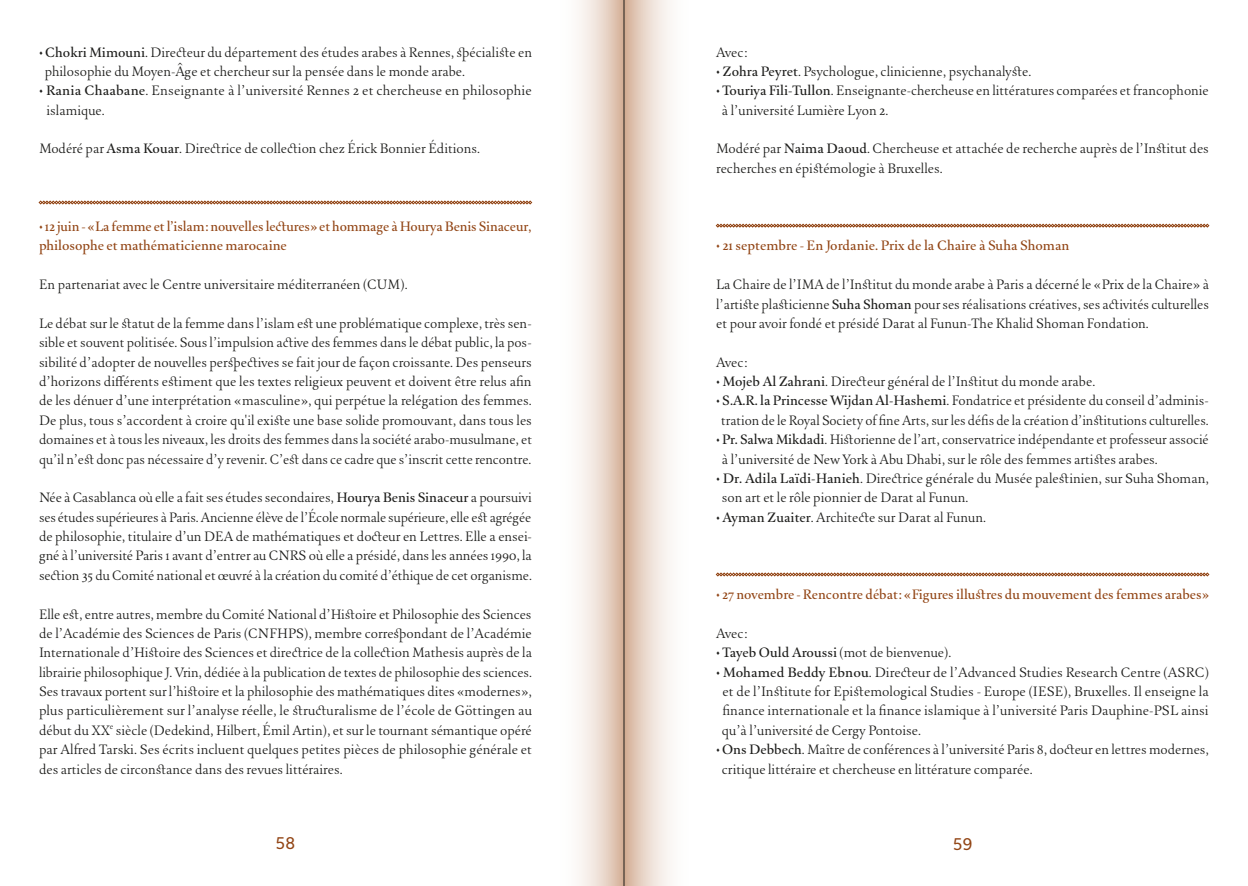
<style>
.page{position:relative;width:1248px;height:886px;background:#fff}
.page>*{position:absolute;margin:0;border:0;box-sizing:border-box;transform-origin:0 0}
.t1{font:17.5px "Mondara Lineal Delta";color:#924515}
.Style_de_paragraphe_1{font:16.88px/19.4px "Mondara Serif";color:#1d1d1b}
.Style_de_paragraphe_1-2{font:500 16.88px/19.4px "Mondara Serif";letter-spacing:-.005em;color:#924515}
.Style_de_paragraphe_1-3{font:500 16.88px "Mondara Serif";color:#1d1d1b}
.s1{font-weight:500}
.s2{font-weight:400}
</style>
<div class="page">
<svg style="left:579px;top:0;width:44px;height:886px;background:#ead9cd"></svg>
<svg style="left:624px;top:0;width:46px;height:886px;background:#e5d3c7"></svg>
<hr style="left:623px;top:0;width:1px;height:886px;background:#1d1d1b">
<svg style="left:39px;top:201px;width:493px;height:3px"></svg>
<svg style="left:716px;top:224px;width:492px;height:3px"></svg>
<svg style="left:716px;top:573px;width:492px;height:3px"></svg>
<p class="Style_de_paragraphe_1" style="left:45px;top:44px;width:488px;text-indent:-6px"><span class="s1">٠ Chokri Mimouni</span>. Directeur du département des études arabes à Rennes, spécialiste en philosophie du Moyen-Âge et chercheur sur la pensée dans le monde arabe.</p>
<p class="Style_de_paragraphe_1" style="left:47px;top:83px;width:486px;text-indent:-8px"><span class="s1">٠ Rania Chaabane</span>. Enseignante à l’université Rennes 2 et chercheuse en philosophie islamique.</p>
<p class="Style_de_paragraphe_1" style="left:39px;top:141px;width:442px">Modéré par <span class="s1">Asma Kouar</span>. Directrice de collection chez Érick Bonnier Éditions.</p>
<p class="Style_de_paragraphe_1-2" style="left:39px;top:215px;width:494px">٠ 12 juin - «La femme et l’islam: nouvelles lectures» et hommage à Hourya Benis Sinaceur, philosophe et mathématicienne marocaine</p>
<p class="Style_de_paragraphe_1" style="left:39px;top:277px;width:370px">En partenariat avec le Centre universitaire méditerranéen (CUM).</p>
<p class="Style_de_paragraphe_1" style="left:39px;top:315px;width:494px;text-align:justify">Le débat sur le statut de la femme dans l’islam est une problématique complexe, très sen&shy;sible et souvent politisée. Sous l’impulsion active des femmes dans le débat public, la pos&shy;sibilité d’adopter de nouvelles perspectives se fait jour de façon croissante. Des penseurs d’horizons différents estiment que les textes religieux peuvent et doivent être relus afin de les dénuer d’une interprétation «masculine», qui perpétue la relégation des femmes.<br>De plus, tous s’accordent à croire qu'il existe une base solide promouvant, dans tous les domaines et à tous les niveaux, les droits des femmes dans la société arabo-musulmane, et qu’il n’est donc pas nécessaire d’y revenir. C’est dans ce cadre que s’inscrit cette rencontre.</p>
<p class="Style_de_paragraphe_1" style="left:39px;top:490px;width:494px;text-align:justify">Née à Casablanca où elle a fait ses études secondaires, <span class="s1">Hourya Benis Sinaceur</span> a poursuivi ses études supérieures à Paris. Ancienne élève de l’École normale supérieure, elle est agrégée de philosophie, titulaire d’un DEA de mathématiques et docteur en Lettres. Elle a ensei&shy;gné à l’université Paris 1 avant d’entrer au CNRS où elle a présidé, dans les années 1990, la section 35 du Comité national et œuvré à la création du comité d’éthique de cet organisme.</p>
<p class="Style_de_paragraphe_1" style="left:39px;top:606px;width:494px;text-align:justify">Elle est, entre autres, membre du Comité National d’Histoire et Philosophie des Sciences de l’Académie des Sciences de Paris (CNFHPS), membre correspondant de l’Académie Internationale d’Histoire des Sciences et directrice de la collection Mathesis auprès de la librairie philosophique J. Vrin, dédiée à la publication de textes de philosophie des sciences.<br>Ses travaux portent sur l’histoire et la philosophie des mathématiques dites «modernes», plus particulièrement sur l’analyse réelle, le structuralisme de l’école de Göttingen au début du XX<sup>e</sup> siècle (Dedekind, Hilbert, Émil Artin), et sur le tournant sémantique opéré par Alfred Tarski. Ses écrits incluent quelques petites pièces de philosophie générale et des articles de circonstance dans des revues littéraires.</p>
<p class="Style_de_paragraphe_1" style="left:716px;top:44px;width:33px">Avec:</p>
<p class="Style_de_paragraphe_1" style="left:716px;top:64px;width:316px"><span class="s1">٠ Zohra Peyret</span>. Psychologue, clinicienne, psychanalyste.</p>
<p class="Style_de_paragraphe_1" style="left:716px;top:83px;width:494px"><span class="s1">٠ Touriya Fili-Tullon</span>. Enseignante-chercheuse en littératures comparées et francophonie</p>
<p class="Style_de_paragraphe_1" style="left:722px;top:102px;width:168px">à l’université Lumière Lyon 2.</p>
<p class="Style_de_paragraphe_1" style="left:716px;top:141px;width:494px">Modéré par <span class="s1">Naima Daoud</span>. Chercheuse et attachée de recherche auprès de l’Institut des recherches en épistémologie à Bruxelles.</p>
<p class="Style_de_paragraphe_1-2" style="left:716px;top:235px;width:355px">٠ 21 septembre - En Jordanie. Prix de la Chaire à Suha Shoman</p>
<p class="Style_de_paragraphe_1" style="left:716px;top:277px;width:494px;text-align:justify">La Chaire de l’IMA de l’Institut du monde arabe à Paris a décerné le «Prix de la Chaire» à l’artiste plasticienne <span class="s1">Suha Shoman</span> pour ses réalisations créatives, ses activités culturelles et pour avoir fondé et présidé Darat al Funun-The Khalid Shoman Fondation.</p>
<p class="Style_de_paragraphe_1" style="left:716px;top:354px;width:33px">Avec:</p>
<p class="Style_de_paragraphe_1" style="left:716px;top:374px;width:380px"><span class="s1">٠ Mojeb Al Zahrani</span>. Directeur général de l’Institut du monde arabe.</p>
<p class="Style_de_paragraphe_1" style="left:716px;top:393px;width:494px;text-align:center"><span class="s1">٠ S.A.R. la Princesse Wijdan Al-Hashemi</span>. Fondatrice et présidente du conseil d’adminis&shy;tration de le Royal Society of fine Arts, sur les défis de la création d’institutions culturelles.</p>
<p class="Style_de_paragraphe_1" style="left:722px;top:432px;width:488px;text-indent:-6px"><span class="s1">٠ Pr. Salwa Mikdadi</span>. Historienne de l’art, conservatrice indépendante et professeur associé à l’université de New York à Abu Dhabi, sur le rôle des femmes artistes arabes.</p>
<p class="Style_de_paragraphe_1" style="left:722px;top:470px;width:488px;text-indent:-6px"><span class="s1">٠ Dr. Adila Laïdi-Hanieh</span>. Directrice générale du Musée palestinien, sur Suha Shoman, son art et le rôle pionnier de Darat al Funun.</p>
<p class="Style_de_paragraphe_1" style="left:716px;top:509px;width:271px"><span class="s1">٠ Ayman Zuaiter</span>. Architecte sur Darat al Funun.</p>
<p class="Style_de_paragraphe_1-2" style="left:716px;top:584px;width:494px">٠ 27 novembre - Rencontre débat: «Figures illustres du mouvement des femmes arabes»</p>
<p class="Style_de_paragraphe_1" style="left:716px;top:625px;width:33px">Avec:</p>
<p class="Style_de_paragraphe_1-3" style="left:716px;top:642px;width:237px">٠ Tayeb Ould Aroussi <span class="s2">(mot de bienvenue).</span></p>
<p class="Style_de_paragraphe_1" style="left:722px;top:664px;width:488px;text-align:justify;text-indent:-6px"><span class="s1">٠ Mohamed Beddy Ebnou</span>. Directeur de l’Advanced Studies Research Centre (ASRC) et de l’Institute for Epistemological Studies - Europe (IESE), Bruxelles. Il enseigne la finance internationale et la finance islamique à l’université Paris Dauphine-PSL ainsi qu’à l’université de Cergy Pontoise.</p>
<p class="Style_de_paragraphe_1" style="left:722px;top:742px;width:488px;text-indent:-6px"><span class="s1">٠ Ons Debbech</span>. Maître de conférences à l’université Paris 8, docteur en lettres modernes, critique littéraire et chercheuse en littérature comparée.</p>
<p class="t1" style="left:275px;top:833px;width:22px">58</p>
<p class="t1" style="left:952px;top:833px;width:21px">59</p>
</div>
